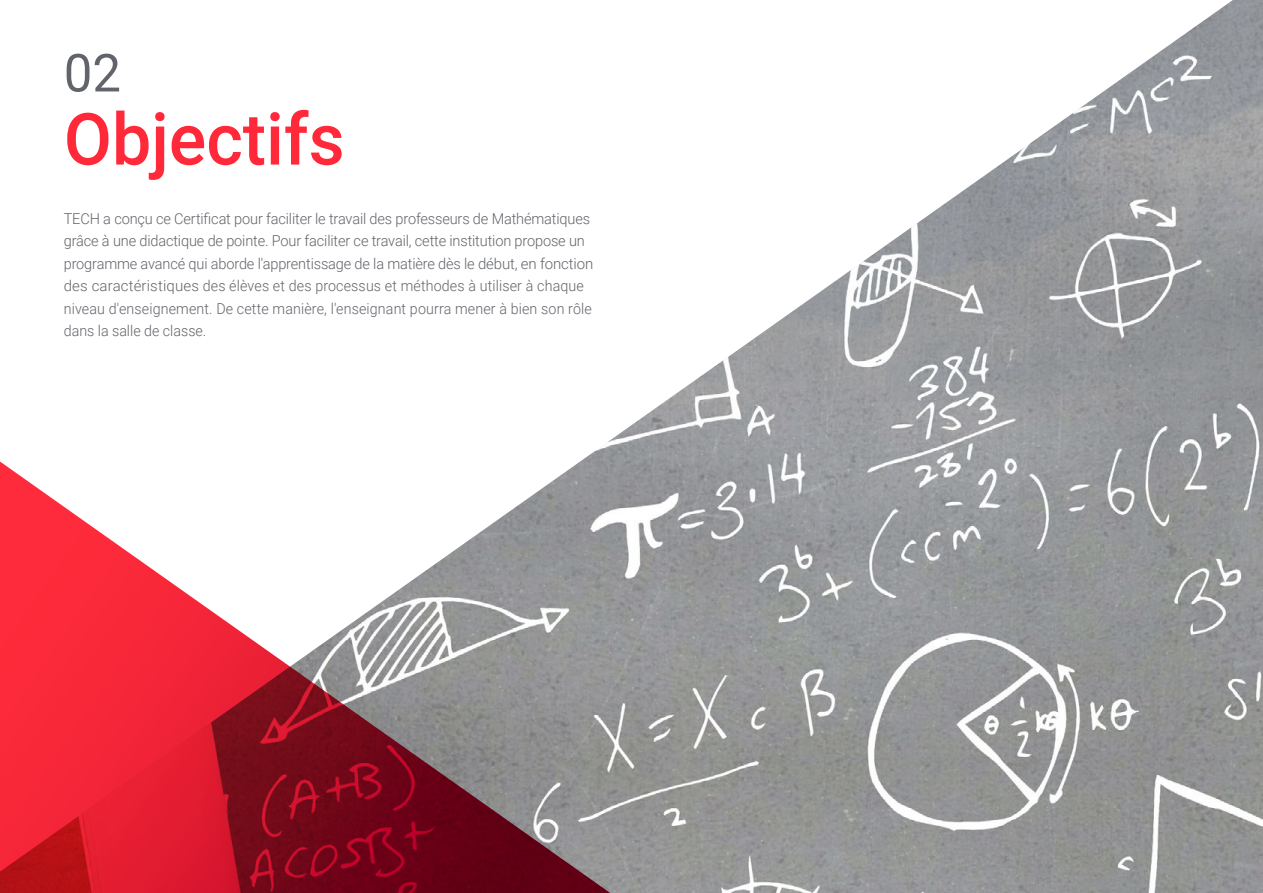
<style>
.page{position:relative;width:1263px;height:893px;background:#fff}
.page>*{position:absolute;margin:0;border:0;box-sizing:border-box;transform-origin:0 0}
.t1{font:500 72px "Roboto";color:#ff293a}
.t2{font:52.5px "Roboto";color:#61646a}
.t3{font:300 15px/22.5px "Roboto";letter-spacing:-.01em;color:#61646a}
</style>
<div class="page">
<img style="left:607px;top:0;width:656px;height:893px">
<svg style="left:0;top:446px;width:640px;height:447px"></svg>
<h2 class="t2" style="left:64px;top:36px;width:59px">02</h2>
<h1 class="t1" style="left:64px;top:89px;width:282px">Objectifs</h1>
<p class="t3" style="left:64px;top:207px;width:531px">TECH a conçu ce Certificat pour faciliter le travail des professeurs de Mathématiques grâce à une didactique de pointe. Pour faciliter ce travail, cette institution propose un programme avancé qui aborde l'apprentissage de la matière dès le début, en fonction des caractéristiques des élèves et des processus et méthodes à utiliser à chaque niveau d'enseignement. De cette manière, l'enseignant pourra mener à bien son rôle dans la salle de classe.</p>
</div>
